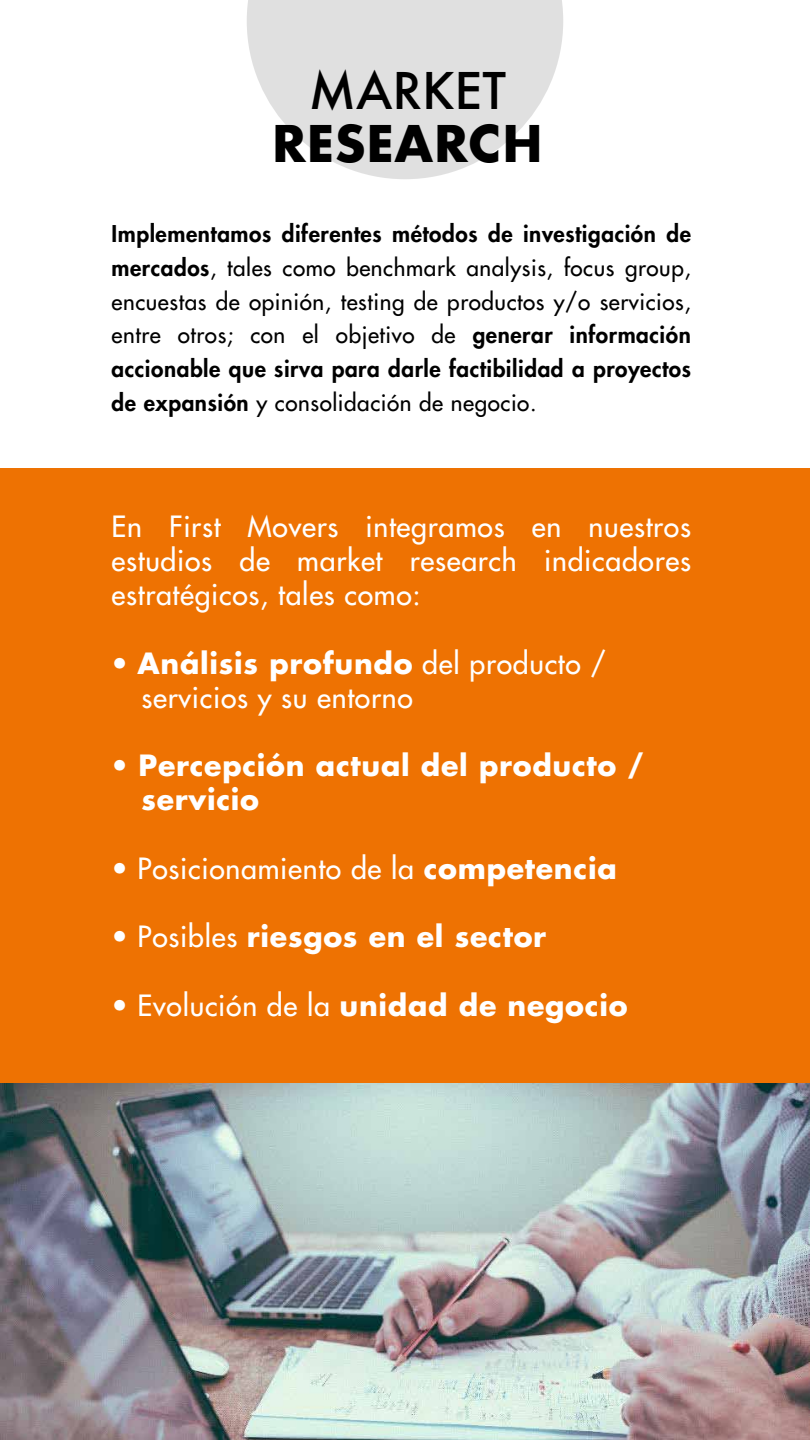
<style>
.page{position:relative;width:810px;height:1440px;background:#fff}
.page>*{position:absolute;margin:0;border:0;box-sizing:border-box;transform-origin:0 0}
.t1{font:700 49.12px "Futura";color:#000}
.t2{font:500 49.12px "Futura";color:#000}
.t3{font:500 28.5px/34.2px "Futura Std";letter-spacing:.025em;color:#fff;text-align:justify}
.t4{font:700 28.5px/34.2px "Futura Std";letter-spacing:.025em;color:#fff}
.t5{font:500 22.5px/33.8px "Futura Std";letter-spacing:.025em;color:#000;text-align:justify}
.s1{font-weight:800}
.s2{font-weight:700}
.s3{font-weight:500}
</style>
<div class="page">
<svg style="left:247px;top:0;width:316px;height:179px;fill:#e0e0e0"></svg>
<div style="left:0;top:468px;width:810px;height:972px;background:#ee7202"></div>
<img style="left:0;top:1084px;width:810px;height:356px">
<h1 class="t2" style="left:309px;top:57px;width:199px">MARKET</h1>
<h1 class="t1" style="left:272px;top:108px;width:273px">RESEARCH</h1>
<p class="t5" style="left:112px;top:217px;width:581px"><span class="s1">Implementamos diferentes métodos de investigación de mercados</span>, tales como benchmark analysis, focus group, encuestas de opinión, testing de productos y/o servicios, entre otros; con el objetivo de <span class="s1">generar información accionable que sirva para darle factibilidad a proyectos de expansión</span> y consolidación de negocio.</p>
<p class="t3" style="left:112px;top:509px;width:581px">En First Movers integramos en nuestros estudios de market research indicadores estratégicos, tales como:</p>
<p class="t3" style="left:142px;top:646px;width:466px;text-indent:-30px">• <span class="s2">Análisis profundo</span> del producto / servicios y su entorno</p>
<p class="t4" style="left:142px;top:748px;width:504px;text-indent:-30px"><span class="s3">•</span> Percepción actual del producto / servicio</p>
<p class="t3" style="left:111px;top:851px;width:507px">• Posicionamiento de la <span class="s2">competencia</span></p>
<p class="t4" style="left:111px;top:919px;width:436px"><span class="s3">• Posibles</span> riesgos en el sector</p>
<p class="t4" style="left:111px;top:987px;width:518px"><span class="s3">• Evolución de la</span> unidad de negocio</p>
</div>
